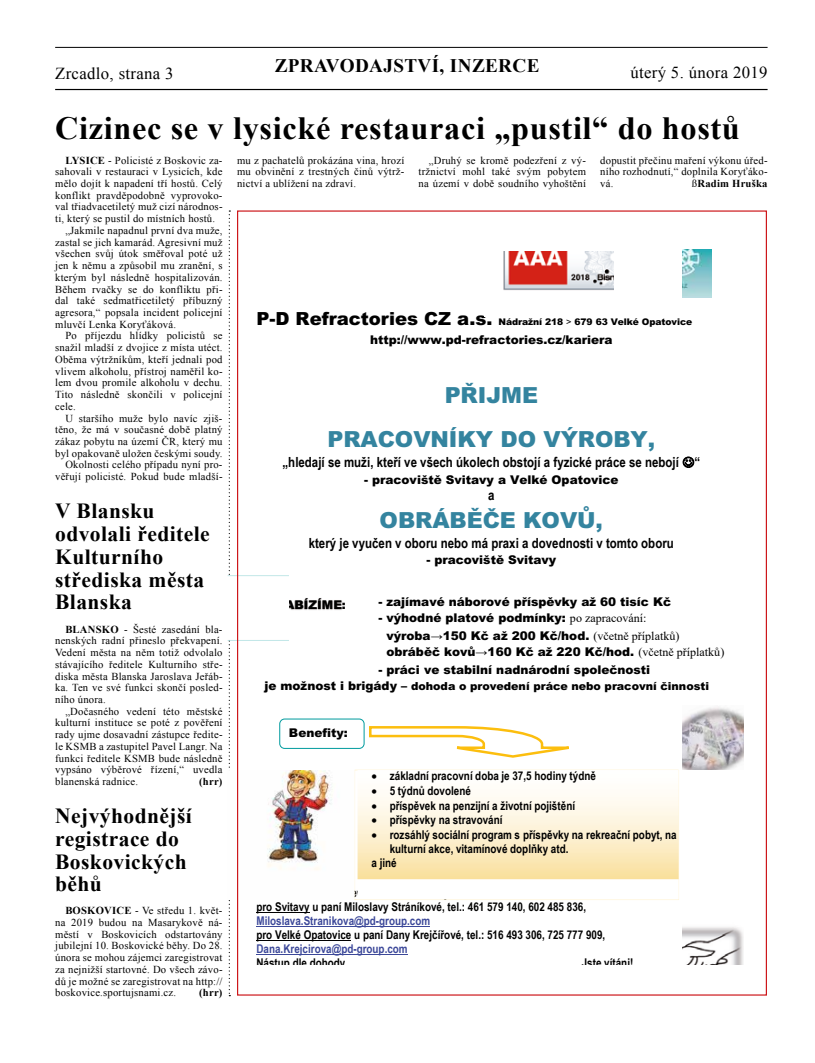
<style>
.page{position:relative;width:815px;height:1063px;background:#fff}
.page>*{position:absolute;margin:0;border:0;box-sizing:border-box;transform-origin:0 0}
.t1{font:700 32.25px "Times New Roman";letter-spacing:.02em;color:#000}
.t2{font:900 22.12px/44.4px "Arial";letter-spacing:-.005em;color:#34849f;text-align:center}
.t3{font:700 21.5px/22.8px "Times New Roman";letter-spacing:.02em;color:#000}
.t4{font:700 19.12px "Times New Roman";letter-spacing:.02em;color:#000}
.t5{font:16.75px "Times New Roman";letter-spacing:.02em;color:#000}
.t6{font:700 14px "Arial Narrow";color:#000}
.t7{font:700 12px "Arial Narrow";color:#000}
.t8{font:900 12px/17px "Arial";color:#000}
.t9{font:700 12px "Arial Narrow";color:#3c4899}
.t10{font:900 11.12px "Arial";color:#000}
.t11{font:10.62px/11.8px "Times New Roman";letter-spacing:.02em;color:#000;text-align:justify}
.t12{font:700 10.62px "Times New Roman";letter-spacing:.02em;color:#000}
.t13{font:900 9.12px "Arial";letter-spacing:-.01em;color:#000}
.s1{font-weight:700}
.s2{font-weight:400}
.s3{font-size:18.12px}
.s4{font-family:"Times New Roman";font-weight:400}
.s5{font-size:12px}
</style>
<div class="page">
<hr style="left:55px;top:89px;width:713px;height:1px;background:#000">
<hr style="left:55px;top:47px;width:713px;height:1px;background:#000">
<img style="left:682px;top:250px;width:29px;height:47px">
<img style="left:682px;top:927px;width:61px;height:37px">
<hr style="left:256px;top:926px;width:174px;height:1px;background:#3c4899">
<hr style="left:256px;top:954px;width:152px;height:1px;background:#3c4899">
<img style="left:503px;top:252px;width:111px;height:38px">
<div style="left:279px;top:719px;width:86px;height:30px;background:#fff;border:1px solid #009b9e;border-radius:5px"></div>
<svg style="left:369px;top:726px;width:200px;height:32px"></svg>
<img style="left:682px;top:707px;width:61px;height:62px">
<svg style="left:228px;top:210px;width:127px;height:786px"></svg>
<img style="left:290px;top:576px;width:65px;height:64px">
<svg style="left:683px;top:457px;width:11px;height:11px"></svg>
<h3 class="t5" style="left:55px;top:62px;width:120px">Zrcadlo, strana 3</h3>
<h3 class="t4" style="left:275px;top:52px;width:266px">ZPRAVODAJSTVÍ, INZERCE</h3>
<h3 class="t5" style="left:630px;top:61px;width:139px">úterý 5. února 2019</h3>
<h1 class="t1" style="left:55px;top:105px;width:686px">Cizinec se v lysické restauraci „pustil“ do hostů</h1>
<p class="t11" style="left:65px;top:154px;width:159px"><span class="s1">LYSICE</span> - Policisté z Boskovic za-</p>
<p class="t11" style="left:55px;top:166px;width:169px">sahovali v restauraci v Lysicích, kde</p>
<p class="t11" style="left:55px;top:177px;width:169px">mělo dojít k napadení tří hostů. Celý</p>
<p class="t11" style="left:55px;top:189px;width:169px">konflikt pravděpodobně vyprovoko-</p>
<p class="t11" style="left:55px;top:201px;width:169px">val třiadvacetiletý muž cizí národnos-</p>
<p class="t11" style="left:55px;top:213px;width:161px">ti, který se pustil do místních hostů.</p>
<p class="t11" style="left:65px;top:224px;width:159px">„Jakmile napadnul první dva muže,</p>
<p class="t11" style="left:55px;top:236px;width:169px">zastal se jich kamarád. Agresivní muž</p>
<p class="t11" style="left:55px;top:248px;width:169px">všechen svůj útok směřoval poté už</p>
<p class="t11" style="left:55px;top:259px;width:169px">jen k němu a způsobil mu zranění, s</p>
<p class="t11" style="left:55px;top:271px;width:169px">kterým byl následně hospitalizován.</p>
<p class="t11" style="left:55px;top:283px;width:169px">Během rvačky se do konfliktu při-</p>
<p class="t11" style="left:55px;top:295px;width:169px">dal také sedmatřicetiletý příbuzný</p>
<p class="t11" style="left:55px;top:306px;width:169px">agresora,“ popsala incident policejní</p>
<p class="t11" style="left:55px;top:318px;width:122px">mluvčí Lenka Koryťáková.</p>
<p class="t11" style="left:65px;top:330px;width:159px">Po příjezdu hlídky policistů se</p>
<p class="t11" style="left:55px;top:342px;width:169px">snažil mladší z dvojice z místa utéct.</p>
<p class="t11" style="left:55px;top:353px;width:169px">Oběma výtržníkům, kteří jednali pod</p>
<p class="t11" style="left:55px;top:365px;width:169px">vlivem alkoholu, přístroj naměřil ko-</p>
<p class="t11" style="left:55px;top:377px;width:169px">lem dvou promile alkoholu v dechu.</p>
<p class="t11" style="left:55px;top:388px;width:169px">Tito následně skončili v policejní</p>
<p class="t11" style="left:55px;top:400px;width:22px">cele.</p>
<p class="t11" style="left:65px;top:412px;width:159px">U staršího muže bylo navíc zjiš-</p>
<p class="t11" style="left:55px;top:424px;width:169px">těno, že má v současné době platný</p>
<p class="t11" style="left:55px;top:435px;width:169px">zákaz pobytu na území ČR, který mu</p>
<p class="t11" style="left:55px;top:447px;width:169px">byl opakovaně uložen českými soudy.</p>
<p class="t11" style="left:65px;top:459px;width:159px">Okolnosti celého případu nyní pro-</p>
<p class="t11" style="left:55px;top:471px;width:169px">věřují policisté. Pokud bude mladší-</p>
<p class="t11" style="left:237px;top:154px;width:169px">mu z pachatelů prokázána vina, hrozí mu obvinění z trestných činů výtrž&shy;nictví a ublížení na zdraví.</p>
<p class="t11" style="left:419px;top:154px;width:169px;text-indent:10px">„Druhý se kromě podezření z vý&shy;tržnictví mohl také svým pobytem na území v době soudního vyhoštění</p>
<p class="t11" style="left:600px;top:154px;width:169px">dopustit přečinu maření výkonu úřed&shy;ního rozhodnutí,“ doplnila Koryťáko&shy;vá.</p>
<p class="t12" style="left:692px;top:176px;width:77px"><span class="s2">ß</span>Radim Hruška</p>
<p class="t13" style="left:256px;top:315px;width:437px"><span class="s3">P-D Refractories CZ a.s.</span> Nádražní 218 <span class="s2">˃</span> 679 63 Velké Opatovice</p>
<p class="t8" style="left:370px;top:331px;width:244px">http://www.pd-refractories.cz/kariera</p>
<h2 class="t2" style="left:327px;top:372px;width:329px">PŘIJME<br>PRACOVNÍKY DO VÝROBY,</h2>
<h3 class="t6" style="left:283px;top:452px;width:419px">„hledají se muži, kteří ve všech úkolech obstojí a fyzické práce se nebojí “</h3>
<p class="t8" style="left:364px;top:470px;width:256px">- pracoviště Svitavy a Velké Opatovice</p>
<h3 class="t6" style="left:488px;top:485px;width:8px">a</h3>
<h2 class="t2" style="left:380px;top:497px;width:225px">OBRÁBĚČE KOVŮ,</h2>
<h3 class="t6" style="left:309px;top:532px;width:367px">který je vyučen v oboru nebo má praxi a dovednosti v tomto oboru</h3>
<p class="t8" style="left:426px;top:551px;width:131px">- pracoviště Svitavy</p>
<p class="t8" style="left:256px;top:592px;width:66px">Nabízíme:</p>
<p class="t8" style="left:378px;top:592px;width:294px">- zajímavé náborové příspěvky až 60 tisíc Kč</p>
<p class="t8" style="left:386px;top:609px;width:339px;text-indent:-8px">- výhodné platové podmínky: <span class="s4">po zapracování: </span>výroba→150 Kč až 200 Kč/hod. <span class="s4">(včetně příplatků) </span>obráběč kovů→160 Kč až 220 Kč/hod. <span class="s4">(včetně příplatků)</span></p>
<p class="t8" style="left:378px;top:660px;width:273px">- práci ve stabilní nadnárodní společnosti</p>
<p class="t10" style="left:264px;top:678px;width:446px"><span class="s5">je možnost i brigády –</span> dohoda o provedení práce nebo pracovní činnosti</p>
<h3 class="t3" style="left:55px;top:499px;width:156px">V Blansku odvolali ředitele<br>Kulturního střediska města<br>Blanska</h3>
<p class="t11" style="left:55px;top:623px;width:169px;text-indent:10px"><span class="s1">BLANSKO</span> - Šesté zasedání bla&shy;nenských radní přineslo překvapení.<br>Vedení města na něm totiž odvolalo stávajícího ředitele Kulturního stře&shy;diska města Blanska Jaroslava Jeřáb&shy;ka. Ten ve své funkci skončí posled&shy;ního února.</p>
<p class="t11" style="left:55px;top:705px;width:169px;text-indent:10px">„Dočasného vedení této městské kulturní instituce se poté z pověření rady ujme dosavadní zástupce ředite&shy;le KSMB a zastupitel Pavel Langr. Na funkci ředitele KSMB bude následně vypsáno výběrové řízení,“ uvedla blanenská radnice.</p>
<p class="t8" style="left:275px;top:596px;width:72px">NABÍZÍME:</p>
<p class="t8" style="left:289px;top:724px;width:60px">Benefity:</p>
<p class="t7" style="left:372px;top:767px;width:226px">• základní pracovní doba je 37,5 hodiny týdně</p>
<p class="t7" style="left:372px;top:782px;width:101px">• 5 týdnů dovolené</p>
<p class="t7" style="left:372px;top:796px;width:205px">• příspěvek na penzijní a životní pojištění</p>
<p class="t7" style="left:372px;top:811px;width:132px">• příspěvky na stravování</p>
<p class="t7" style="left:372px;top:826px;width:307px">• rozsáhlý sociální program s příspěvky na rekreační pobyt, na</p>
<p class="t7" style="left:390px;top:840px;width:180px">kulturní akce, vitamínové doplňky atd.</p>
<p class="t7" style="left:372px;top:854px;width:27px">a jiné</p>
<p class="t12" style="left:199px;top:774px;width:25px">(hrr)</p>
<h3 class="t3" style="left:55px;top:804px;width:138px">Nejvýhodnější registrace do<br>Boskovických běhů</h3>
<p class="t11" style="left:55px;top:905px;width:169px;text-indent:10px"><span class="s1">BOSKOVICE</span> - Ve středu 1. květ&shy;na 2019 budou na Masarykově ná&shy;městí v Boskovicích odstartovány jubilejní 10. Boskovické běhy. Do 28. února se mohou zájemci zaregistrovat za nejnižší startovné. Do všech závo&shy;dů je možné se zaregistrovat na http:// boskovice.sportujsnami.cz.</p>
<p class="t7" style="left:256px;top:898px;width:331px">pro Svitavy u paní Miloslavy Stráníkové, tel.: 461 579 140, 602 485 836,</p>
<p class="t9" style="left:256px;top:912px;width:175px">Miloslava.Stranikova@pd-group.com</p>
<p class="t7" style="left:256px;top:926px;width:350px">pro Velké Opatovice u paní Dany Krejčířové, tel.: 516 493 306, 725 777 909,</p>
<p class="t9" style="left:256px;top:939px;width:153px">Dana.Krejcirova@pd-group.com</p>
<p class="t7" style="left:256px;top:953px;width:93px">Nástup dle dohody.</p>
<p class="t7" style="left:582px;top:953px;width:53px">Jste vítáni!</p>
<p class="t12" style="left:199px;top:985px;width:25px">(hrr)</p>
</div>
